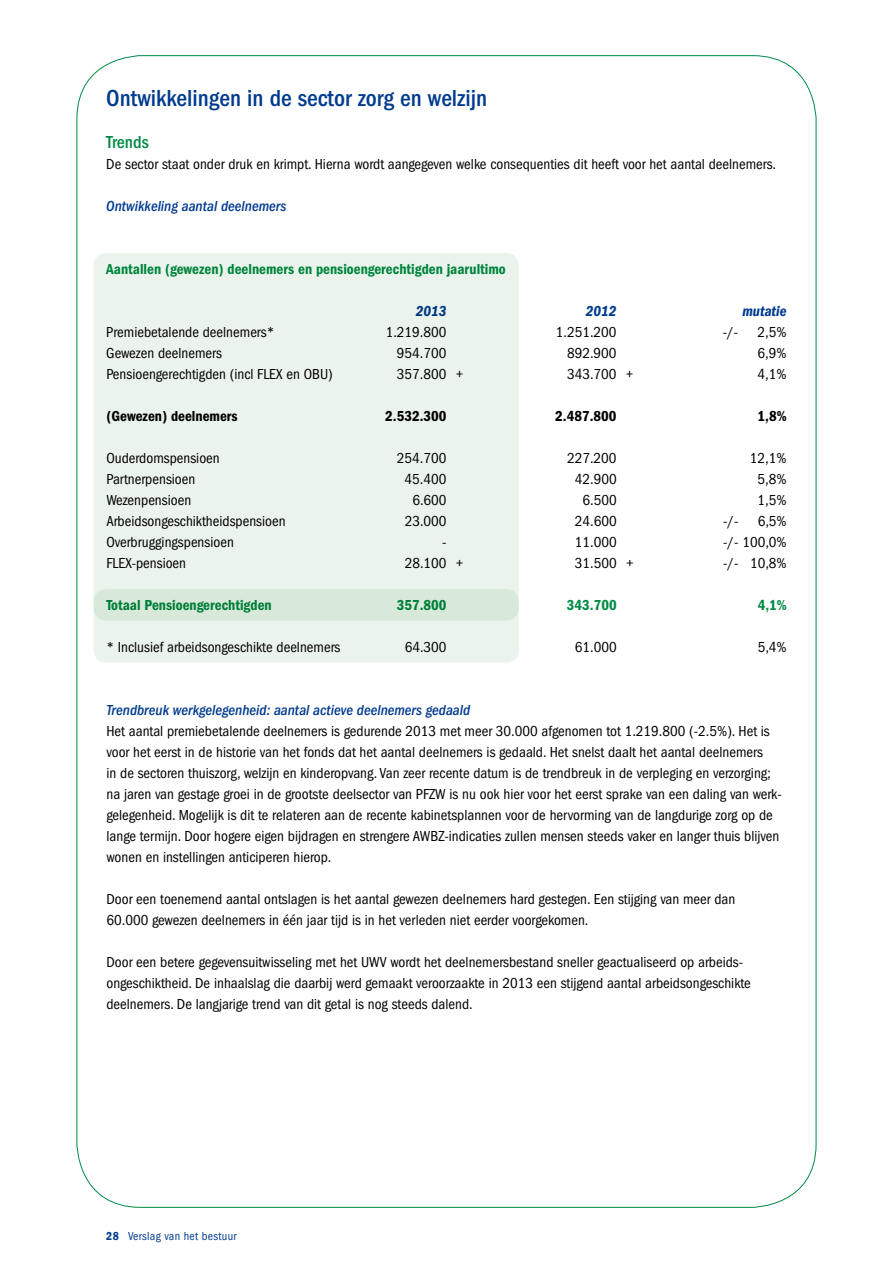
<style>
.page{position:relative;width:893px;height:1263px;background:#fff}
.page>*{position:absolute;margin:0;border:0;box-sizing:border-box;transform-origin:0 0}
.t1{font:500 condensed 24px "ITC Franklin Gothic Std";color:#003b8e}
.t2{font:500 condensed 18px "ITC Franklin Gothic Std";color:#008b45}
.t3{font:condensed 15px/21px "ITC Franklin Gothic Std";color:#000}
.t4{font:15px "ITC Franklin Gothic Std Dm Cd";color:#008b45}
.t5{font:italic 500 condensed 15px "ITC Franklin Gothic Std";color:#003b8e}
.t6{font:15px "ITC Franklin Gothic Std Dm Cd";color:#000}
.t7{font:15px "ITC Franklin Gothic Std Dm Cd It";color:#003b8e}
.t8{font:condensed 12px "ITC Franklin Gothic Std";letter-spacing:.025em;color:#003b8e}
.s1{font-family:"ITC Franklin Gothic Std Dm Cd";font-stretch:normal}
</style>
<div class="page">
<div style="left:94px;top:253px;width:425px;height:410px;background:#ebf4ec;border-radius:13px"></div>
<div style="left:94px;top:589px;width:425px;height:32px;background:#d8e9da;border-radius:13px"></div>
<h1 class="t1" style="left:106px;top:84px;width:382px">Ontwikkelingen in de sector zorg en welzijn</h1>
<p class="t2" style="left:106px;top:132px;width:44px">Trends</p>
<p class="t3" style="left:106px;top:154px;width:671px">De sector staat onder druk en krimpt. Hierna wordt aangegeven welke consequenties dit heeft voor het aantal deelnemers.</p>
<p class="t5" style="left:106px;top:198px;width:181px">Ontwikkeling aantal deelnemers</p>
<p class="t4" style="left:106px;top:260px;width:401px">Aantallen (gewezen) deelnemers en pensioengerechtigden jaarultimo</p>
<p class="t7" style="left:416px;top:303px;width:32px">2013</p>
<p class="t7" style="left:586px;top:303px;width:32px">2012</p>
<p class="t7" style="left:742px;top:303px;width:46px">mutatie</p>
<p class="t3" style="left:106px;top:322px;width:170px">Premiebetalende deelnemers*</p>
<p class="t3" style="left:386px;top:322px;width:62px">1.219.800</p>
<p class="t3" style="left:556px;top:322px;width:62px">1.251.200</p>
<p class="t3" style="left:723px;top:322px;width:17px">-/-</p>
<p class="t3" style="left:757px;top:322px;width:31px">2,5%</p>
<p class="t3" style="left:106px;top:343px;width:117px">Gewezen deelnemers</p>
<p class="t3" style="left:397px;top:343px;width:51px">954.700</p>
<p class="t3" style="left:567px;top:343px;width:51px">892.900</p>
<p class="t3" style="left:758px;top:343px;width:31px">6,9%</p>
<p class="t3" style="left:106px;top:364px;width:228px">Pensioengerechtigden (incl FLEX en OBU)</p>
<p class="t3" style="left:397px;top:364px;width:68px">357.800 +</p>
<p class="t3" style="left:567px;top:364px;width:68px">343.700 +</p>
<p class="t3" style="left:758px;top:364px;width:31px">4,1%</p>
<p class="t6" style="left:106px;top:407px;width:133px">(Gewezen) deelnemers</p>
<p class="t6" style="left:385px;top:407px;width:63px">2.532.300</p>
<p class="t6" style="left:555px;top:407px;width:63px">2.487.800</p>
<p class="t6" style="left:758px;top:407px;width:31px">1,8%</p>
<p class="t3" style="left:106px;top:448px;width:115px">Ouderdomspensioen</p>
<p class="t3" style="left:397px;top:448px;width:51px">254.700</p>
<p class="t3" style="left:567px;top:448px;width:51px">227.200</p>
<p class="t3" style="left:750px;top:448px;width:38px">12,1%</p>
<p class="t3" style="left:106px;top:469px;width:91px">Partnerpensioen</p>
<p class="t3" style="left:405px;top:469px;width:43px">45.400</p>
<p class="t3" style="left:575px;top:469px;width:43px">42.900</p>
<p class="t3" style="left:758px;top:469px;width:31px">5,8%</p>
<p class="t3" style="left:106px;top:490px;width:86px">Wezenpensioen</p>
<p class="t3" style="left:412px;top:490px;width:36px">6.600</p>
<p class="t3" style="left:582px;top:490px;width:36px">6.500</p>
<p class="t3" style="left:758px;top:490px;width:31px">1,5%</p>
<p class="t3" style="left:106px;top:511px;width:181px">Arbeidsongeschiktheidspensioen</p>
<p class="t3" style="left:405px;top:511px;width:43px">23.000</p>
<p class="t3" style="left:575px;top:511px;width:43px">24.600</p>
<p class="t3" style="left:723px;top:511px;width:17px">-/-</p>
<p class="t3" style="left:758px;top:511px;width:31px">6,5%</p>
<p class="t3" style="left:106px;top:532px;width:129px">Overbruggingspensioen</p>
<p class="t3" style="left:442px;top:532px;width:6px">-</p>
<p class="t3" style="left:575px;top:532px;width:43px">11.000</p>
<p class="t3" style="left:723px;top:532px;width:65px">-/- 100,0%</p>
<p class="t3" style="left:106px;top:553px;width:81px">FLEX-pensioen</p>
<p class="t3" style="left:405px;top:553px;width:60px">28.100 +</p>
<p class="t3" style="left:575px;top:553px;width:60px">31.500 +</p>
<p class="t3" style="left:723px;top:553px;width:65px">-/- 10,8%</p>
<p class="t4" style="left:106px;top:596px;width:167px">Totaal Pensioengerechtigden</p>
<p class="t4" style="left:397px;top:596px;width:51px">357.800</p>
<p class="t4" style="left:567px;top:596px;width:51px">343.700</p>
<p class="t4" style="left:758px;top:596px;width:31px">4,1%</p>
<p class="t3" style="left:106px;top:637px;width:235px">* Inclusief arbeidsongeschikte deelnemers</p>
<p class="t3" style="left:405px;top:637px;width:43px">64.300</p>
<p class="t3" style="left:575px;top:637px;width:43px">61.000</p>
<p class="t3" style="left:758px;top:637px;width:31px">5,4%</p>
<p class="t5" style="left:106px;top:702px;width:365px">Trendbreuk werkgelegenheid: aantal actieve deelnemers gedaald</p>
<p class="t3" style="left:106px;top:721px;width:677px">Het aantal premiebetalende deelnemers is gedurende 2013 met meer 30.000 afgenomen tot 1.219.800 (-2.5%). Het is voor het eerst in de historie van het fonds dat het aantal deelnemers is gedaald. Het snelst daalt het aantal deelnemers<br>in de sectoren thuiszorg, welzijn en kinderopvang. Van zeer recente datum is de trendbreuk in de verpleging en verzorging; na jaren van gestage groei in de grootste deelsector van PFZW is nu ook hier voor het eerst sprake van een daling van werk&shy;gelegenheid. Mogelijk is dit te relateren aan de recente kabinetsplannen voor de hervorming van de langdurige zorg op de lange termijn. Door hogere eigen bijdragen en strengere AWBZ-indicaties zullen mensen steeds vaker en langer thuis blijven wonen en instellingen anticiperen hierop.</p>
<p class="t3" style="left:106px;top:889px;width:630px">Door een toenemend aantal ontslagen is het aantal gewezen deelnemers hard gestegen. Een stijging van meer dan<br>60.000 gewezen deelnemers in één jaar tijd is in het verleden niet eerder voorgekomen.</p>
<p class="t3" style="left:106px;top:952px;width:646px">Door een betere gegevensuitwisseling met het UWV wordt het deelnemersbestand sneller geactualiseerd op arbeids&shy;ongeschiktheid. De inhaalslag die daarbij werd gemaakt veroorzaakte in 2013 een stijgend aantal arbeidsongeschikte deelnemers. De langjarige trend van dit getal is nog steeds dalend.</p>
<p class="t8" style="left:106px;top:1229px;width:132px"><span class="s1">28</span> Verslag van het bestuur</p>
</div>
